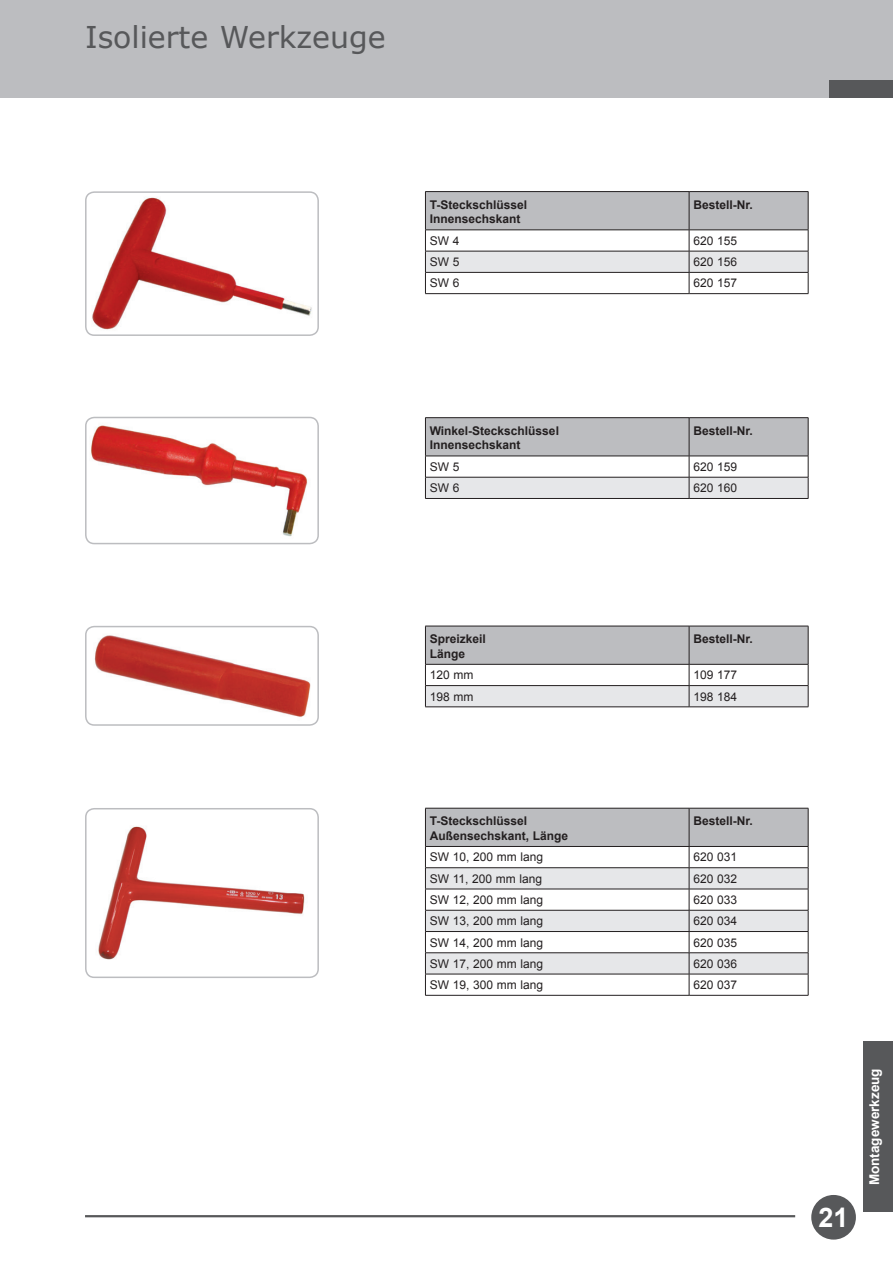
<style>
.page{position:relative;width:893px;height:1263px;background:#fff}
.page>*{position:absolute;margin:0;border:0;box-sizing:border-box;transform-origin:0 0}
.t1{font:30px "MS Reference Sans Serif";color:#57585a}
.t2{font:700 27px "Arial";color:#fff}
.t3{font:700 13.5px "Arial";color:#fff}
.t4{font:12px "Arial";color:#231f20}
.t5{font:700 12px/14.4px "Arial";color:#231f20}
</style>
<div class="page">
<div style="left:0;top:0;width:893px;height:98px;background:#bcbdc0"></div>
<div style="left:829px;top:81px;width:64px;height:17px;background:#57585a"></div>
<div style="left:863px;top:1042px;width:30px;height:170px;background:#57585a"></div>
<div style="left:811px;top:1195px;width:45px;height:44px;background:#57585a;border-radius:50%"></div>
<hr style="left:85px;top:1215px;width:710px;height:2px;background:#57585a">
<img style="left:86px;top:418px;width:232px;height:125px">
<div style="left:85px;top:417px;width:234px;height:127px;border:2px solid #bcbdc0;border-radius:9px"></div>
<img style="left:88px;top:194px;width:228px;height:139px">
<div style="left:85px;top:191px;width:234px;height:145px;border:2px solid #bcbdc0;border-radius:9px"></div>
<img style="left:94px;top:635px;width:217px;height:82px">
<div style="left:85px;top:626px;width:234px;height:100px;border:2px solid #bcbdc0;border-radius:9px"></div>
<hr style="left:425px;top:191px;width:264px;height:1px;background:#231f20">
<hr style="left:689px;top:191px;width:119px;height:1px;background:#231f20">
<svg style="left:425px;top:192px;width:384px;height:101px"></svg>
<hr style="left:425px;top:293px;width:264px;height:1px;background:#231f20">
<hr style="left:689px;top:293px;width:119px;height:1px;background:#231f20">
<hr style="left:425px;top:417px;width:264px;height:1px;background:#231f20">
<hr style="left:689px;top:417px;width:119px;height:1px;background:#231f20">
<svg style="left:425px;top:418px;width:384px;height:80px"></svg>
<hr style="left:425px;top:498px;width:264px;height:1px;background:#231f20">
<hr style="left:689px;top:498px;width:119px;height:1px;background:#231f20">
<svg style="left:425px;top:626px;width:384px;height:81px"></svg>
<hr style="left:425px;top:707px;width:264px;height:1px;background:#231f20">
<hr style="left:689px;top:707px;width:119px;height:1px;background:#231f20">
<img style="left:98px;top:826px;width:207px;height:134px">
<div style="left:85px;top:808px;width:234px;height:170px;border:2px solid #bcbdc0;border-radius:9px"></div>
<svg style="left:425px;top:808px;width:384px;height:187px"></svg>
<hr style="left:425px;top:995px;width:264px;height:1px;background:#231f20">
<hr style="left:689px;top:995px;width:119px;height:1px;background:#231f20">
<h1 class="t1" style="left:85px;top:18px;width:302px">Isolierte Werkzeuge</h1>
<p class="t5" style="left:430px;top:198px;width:99px">T-Steckschlüssel<br>Innensechskant</p>
<p class="t5" style="left:693px;top:198px;width:61px">Bestell-Nr.</p>
<p class="t4" style="left:430px;top:233px;width:31px">SW 4</p>
<p class="t4" style="left:693px;top:233px;width:45px">620 155</p>
<p class="t4" style="left:430px;top:254px;width:31px">SW 5</p>
<p class="t4" style="left:693px;top:254px;width:45px">620 156</p>
<p class="t4" style="left:430px;top:275px;width:31px">SW 6</p>
<p class="t4" style="left:693px;top:275px;width:45px">620 157</p>
<p class="t5" style="left:430px;top:424px;width:131px">Winkel-Steckschlüssel<br>Innensechskant</p>
<p class="t5" style="left:693px;top:424px;width:61px">Bestell-Nr.</p>
<p class="t4" style="left:430px;top:459px;width:31px">SW 5</p>
<p class="t4" style="left:693px;top:459px;width:45px">620 159</p>
<p class="t4" style="left:430px;top:480px;width:31px">SW 6</p>
<p class="t4" style="left:693px;top:480px;width:45px">620 160</p>
<p class="t5" style="left:430px;top:632px;width:58px">Spreizkeil<br>Länge</p>
<p class="t5" style="left:693px;top:632px;width:61px">Bestell-Nr.</p>
<p class="t4" style="left:430px;top:667px;width:45px">120 mm</p>
<p class="t4" style="left:693px;top:667px;width:45px">109 177</p>
<p class="t4" style="left:430px;top:688px;width:45px">198 mm</p>
<p class="t4" style="left:693px;top:688px;width:45px">198 184</p>
<p class="t5" style="left:430px;top:814px;width:140px">T-Steckschlüssel<br>Außensechskant, Länge</p>
<p class="t5" style="left:693px;top:814px;width:61px">Bestell-Nr.</p>
<p class="t4" style="left:430px;top:849px;width:115px">SW 10, 200 mm lang</p>
<p class="t4" style="left:693px;top:849px;width:45px">620 031</p>
<p class="t4" style="left:430px;top:871px;width:114px">SW 11, 200 mm lang</p>
<p class="t4" style="left:693px;top:871px;width:45px">620 032</p>
<p class="t4" style="left:430px;top:892px;width:115px">SW 12, 200 mm lang</p>
<p class="t4" style="left:693px;top:892px;width:45px">620 033</p>
<p class="t4" style="left:430px;top:913px;width:115px">SW 13, 200 mm lang</p>
<p class="t4" style="left:693px;top:913px;width:45px">620 034</p>
<p class="t4" style="left:430px;top:934px;width:115px">SW 14, 200 mm lang</p>
<p class="t4" style="left:693px;top:934px;width:45px">620 035</p>
<p class="t4" style="left:430px;top:956px;width:115px">SW 17, 200 mm lang</p>
<p class="t4" style="left:693px;top:956px;width:45px">620 036</p>
<p class="t4" style="left:430px;top:977px;width:115px">SW 19, 300 mm lang</p>
<p class="t4" style="left:693px;top:977px;width:45px">620 037</p>
<h2 class="t2" style="left:818px;top:1199px;width:32px">21</h2>
<p class="t3" style="left:865px;top:1185px;width:119px;rotate:-90deg">Montagewerkzeug</p>
</div>
